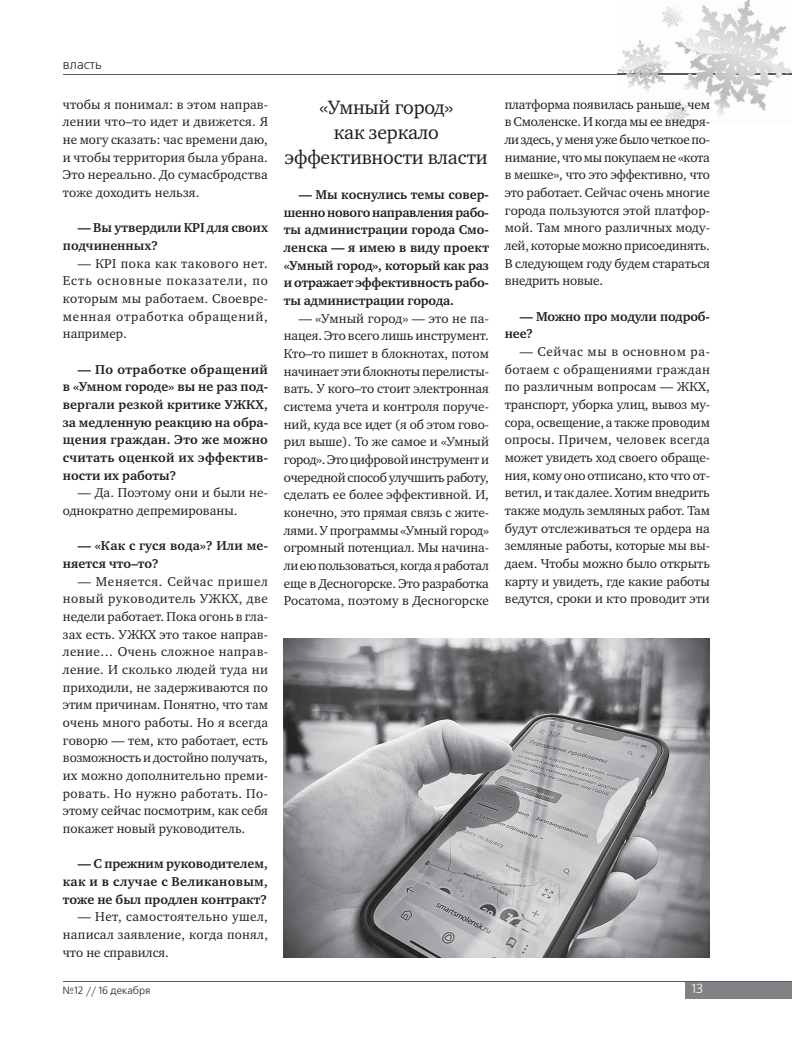
<style>
.page{position:relative;width:798px;height:1063px;background:#fff}
.page>*{position:absolute;margin:0;border:0;box-sizing:border-box;transform-origin:0 0}
.t1{font:19.75px/25px "Charter ITC";letter-spacing:-.01em;color:#231f20;text-align:center}
.t2{font:13.12px/17.6px "Charter ITC";color:#231f20;text-align:justify}
.t3{font:700 13.12px/17.6px "Charter ITC";color:#231f20}
.t4{font:13.12px "Free Set C";color:#231f20}
.t5{font:13.12px "Free Set C";color:#fff}
.t6{font:10.5px "Free Set C";color:#231f20}
</style>
<div class="page">
<div style="left:684px;top:982px;width:106px;height:16px;background:#808285"></div>
<hr style="left:63px;top:982px;width:727px;height:1px;background:#58595b">
<hr style="left:63px;top:74px;width:727px;height:1px;background:#58595b">
<img style="left:617px;top:0;width:173px;height:124px">
<img style="left:617px;top:74px;width:173px;height:1px">
<img style="left:284px;top:638px;width:425px;height:319px">
<p class="t4" style="left:63px;top:58px;width:41px">власть</p>
<p class="t2" style="left:63px;top:96px;width:206px">чтобы я понимал: в этом направ&shy;лении что–то идет и движется. Я не могу сказать: час времени даю, и чтобы территория была убрана.<br>Это нереально. До сумасбродства тоже доходить нельзя.</p>
<p class="t3" style="left:63px;top:220px;width:206px;text-indent:15px">— Вы утвердили KPI для своих подчиненных?</p>
<p class="t2" style="left:63px;top:255px;width:206px;text-indent:15px">— КРI пока как такового нет.<br>Есть основные показатели, по которым мы работаем. Своевре&shy;менная отработка обращений, например.</p>
<p class="t3" style="left:63px;top:361px;width:206px;text-align:justify;text-indent:15px">— По отработке обращений в «Умном городе» вы не раз под&shy;вергали резкой критике УЖКХ, за медленную реакцию на обра&shy;щения граждан. Это же можно считать оценкой их эффектив&shy;ности их работы?</p>
<p class="t2" style="left:63px;top:485px;width:206px;text-indent:15px">— Да. Поэтому они и были не&shy;однократно депремированы.</p>
<p class="t3" style="left:63px;top:538px;width:206px;text-indent:15px">— «Как с гуся вода»? Или ме&shy;няется что–то?</p>
<p class="t2" style="left:63px;top:573px;width:206px;text-indent:15px">— Меняется. Сейчас пришел новый руководитель УЖКХ, две недели работает. Пока огонь в гла&shy;зах есть. УЖКХ это такое направ&shy;ление… Очень сложное направ&shy;ление. И сколько людей туда ни приходили, не задерживаются по этим причинам. Понятно, что там очень много работы. Но я всегда говорю — тем, кто работает, есть возможность и достойно получать, их можно дополнительно преми&shy;ровать. Но нужно работать. По&shy;этому сейчас посмотрим, как себя покажет новый руководитель.</p>
<p class="t3" style="left:63px;top:856px;width:206px;text-align:justify;text-indent:15px">— С прежним руководителем, как и в случае с Великановым, тоже не был продлен контракт?</p>
<p class="t2" style="left:63px;top:909px;width:206px;text-indent:15px">— Нет, самостоятельно ушел, написал заявление, когда понял, что не справился.</p>
<h1 class="t1" style="left:285px;top:96px;width:204px">«Умный город»<br>как зеркало эффективности власти</h1>
<p class="t3" style="left:284px;top:186px;width:206px;text-align:justify;text-indent:15px">— Мы коснулись темы совер&shy;шенно нового направления рабо&shy;ты администрации города Смо&shy;ленска — я имею в виду проект «Умный город», который как раз и отражает эффективность рабо&shy;ты администрации города.</p>
<p class="t2" style="left:284px;top:310px;width:206px;text-indent:15px">— «Умный город» — это не па&shy;нацея. Это всего лишь инструмент.<br>Кто–то пишет в блокнотах, потом начинает эти блокноты перелисты&shy;вать. У кого–то стоит электронная система учета и контроля поруче&shy;ний, куда все идет (я об этом гово&shy;рил выше). То же самое и «Умный город». Это цифровой инструмент и очередной способ улучшить работу, сделать ее более эффективной. И, конечно, это прямая связь с жите&shy;лями. У программы «Умный город» огромный потенциал. Мы начина&shy;ли ею пользоваться, когда я работал еще в Десногорске. Это разработка Росатома, поэтому в Десногорске</p>
<p class="t2" style="left:504px;top:96px;width:206px">платформа появилась раньше, чем в Смоленске. И когда мы ее внедря&shy;ли здесь, у меня уже было четкое по&shy;нимание, что мы покупаем не «кота в мешке», что это эффективно, что это работает. Сейчас очень многие города пользуются этой платфор&shy;мой. Там много различных моду&shy;лей, которые можно присоединять.<br>В следующем году будем стараться внедрить новые.</p>
<p class="t3" style="left:504px;top:308px;width:206px;text-indent:15px">— Можно про модули подроб&shy;нее?</p>
<p class="t2" style="left:504px;top:344px;width:206px;text-indent:15px">— Сейчас мы в основном ра&shy;ботаем с обращениями граждан по различным вопросам — ЖКХ, транспорт, уборка улиц, вывоз му&shy;сора, освещение, а также проводим опросы. Причем, человек всегда может увидеть ход своего обраще&shy;ния, кому оно отписано, кто что от&shy;ветил, и так далее. Хотим внедрить также модуль земляных работ. Там будут отслеживаться те ордера на земляные работы, которые мы вы&shy;даем. Чтобы можно было открыть карту и увидеть, где какие работы ведутся, сроки и кто проводит эти</p>
<p class="t6" style="left:62px;top:986px;width:89px">№12 // 16 декабря</p>
<p class="t5" style="left:691px;top:983px;width:13px">13</p>
</div>
